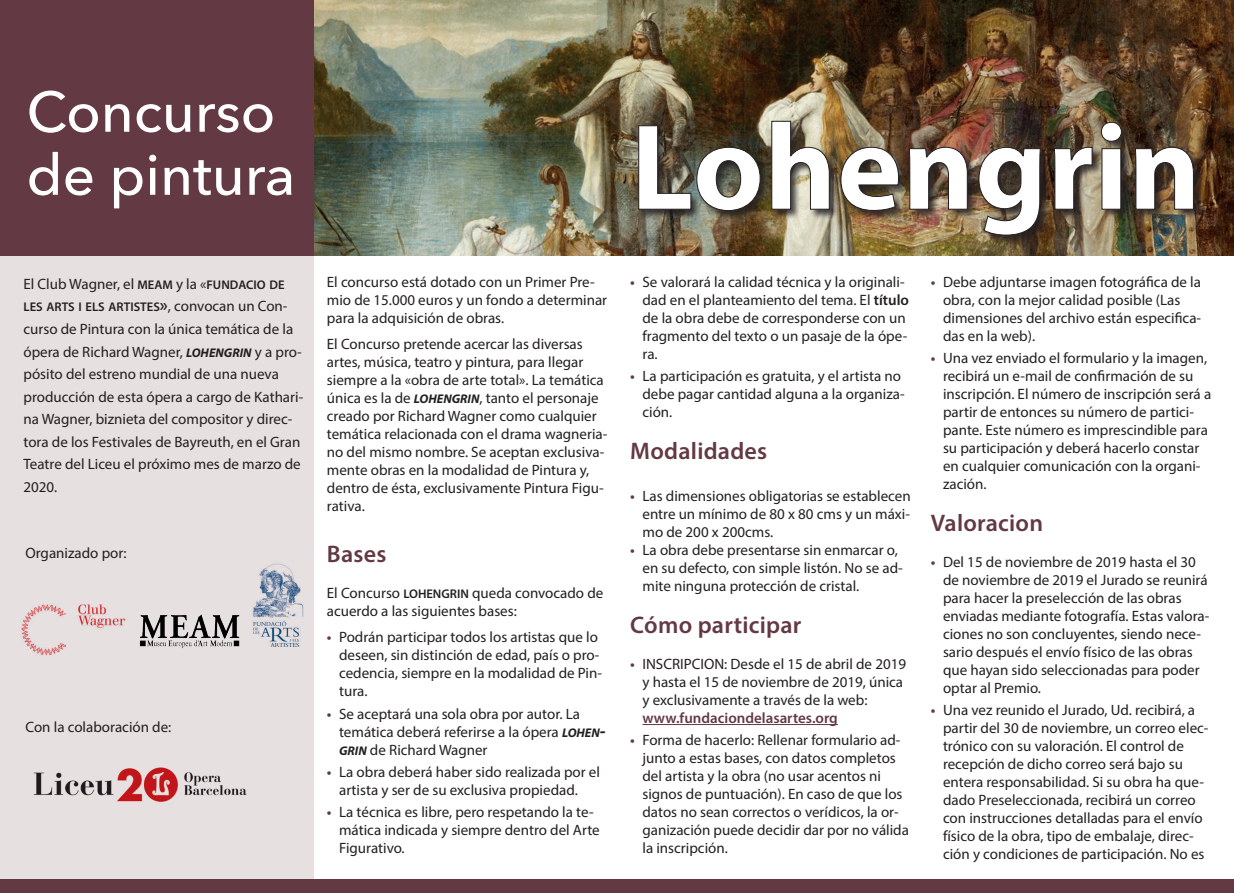
<style>
.page{position:relative;width:1234px;height:893px;background:#fff}
.page>*{position:absolute;margin:0;border:0;box-sizing:border-box;transform-origin:0 0}
.t1{font:500 56.7px/63px "Avenir Next";color:#fff}
.t2{font:600 24px "Myriad Pro";letter-spacing:.01em;color:#633943}
.t3{font:15px/18px "Myriad Pro";color:#231f20}
.t4{font:600 15px "Myriad Pro";color:#633943}
.t5{font:600 12.6px "Myriad Pro";color:#231f20}
.s1{font-weight:600;font-size:12.6px}
.s2{font-size:18px}
.s3{font-weight:400;font-size:15px}
.s4{font-weight:700;font-style:italic;font-size:12.6px}
.s5{font-weight:600;color:#633943}
.s6{font-weight:700;font-style:italic;font-size:18px}
.s7{font-weight:600}
</style>
<div class="page">
<div style="left:0;top:253px;width:313px;height:632px;background:#e7e0e1"></div>
<hr style="left:642px;top:724px;width:195px;height:1px;background:#633943">
<img style="left:313px;top:0;width:920px;height:255px">
<div style="left:637px;top:120px;width:567px;height:126px;background:#231f20;opacity:.8"></div>
<img style="left:637px;top:120px;width:556px;height:116px">
<img style="left:253px;top:563px;width:51px;height:84px">
<img style="left:140px;top:614px;width:100px;height:34px">
<div style="left:0;top:0;width:313px;height:255px;background:#633943"></div>
<div style="left:0;top:879px;width:1233px;height:14px;background:#633943"></div>
<img style="left:21px;top:604px;width:104px;height:52px">
<img style="left:33px;top:767px;width:214px;height:35px">
<h1 class="t1" style="left:27px;top:79px;width:270px">Concurso de pintura</h1>
<p class="t3" style="left:23px;top:275px;width:262px">El Club Wagner, el <span class="s1">MEAM</span> y la «<span class="s1">FUNDACIO DE</span></p>
<p class="t5" style="left:23px;top:299px;width:265px">LES ARTS I ELS ARTISTES<span class="s2">»</span><span class="s3">, convocan un Con-</span></p>
<p class="t3" style="left:23px;top:317px;width:281px;line-height:22.5px">curso de Pintura con la única temática de la ópera de Richard Wagner, <span class="s4">LOHENGRIN</span> y a pro&shy;pósito del estreno mundial de una nueva producción de esta ópera a cargo de Kathari&shy;na Wagner, biznieta del compositor y direc&shy;tora de los Festivales de Bayreuth, en el Gran Teatre del Liceu el próximo mes de marzo de 2020.</p>
<p class="t3" style="left:26px;top:544px;width:103px">Organizado por:</p>
<p class="t3" style="left:26px;top:718px;width:147px">Con la colaboración de:</p>
<p class="t3" style="left:327px;top:272px;width:282px">El concurso está dotado con un Primer Pre&shy;mio de 15.000 euros y un fondo a determinar para la adquisición de obras.</p>
<p class="t3" style="left:327px;top:335px;width:282px">El Concurso pretende acercar las diversas artes, música, teatro y pintura, para llegar siempre a la «obra de arte total». La temática única es la de <span class="s4">LOHENGRIN</span>, tanto el personaje creado por Richard Wagner como cualquier temática relacionada con el drama wagneria&shy;no del mismo nombre. Se aceptan exclusiva&shy;mente obras en la modalidad de Pintura y, dentro de ésta, exclusivamente Pintura Figu&shy;rativa.</p>
<h2 class="t2" style="left:327px;top:538px;width:61px">Bases</h2>
<p class="t3" style="left:327px;top:583px;width:278px">El Concurso <span class="s1">LOHENGRIN</span> queda convocado de acuerdo a las siguientes bases:</p>
<p class="t3" style="left:339px;top:628px;width:264px;text-indent:-12px"><span class="s5">•</span> Podrán participar todos los artistas que lo deseen, sin distinción de edad, país o pro&shy;cedencia, siempre en la modalidad de Pin&shy;tura.</p>
<p class="t3" style="left:339px;top:704px;width:268px;text-indent:-12px"><span class="s5">•</span> Se aceptará una sola obra por autor. La temática deberá referirse a la ópera <span class="s4">LOHEN</span><span class="s6">-<br></span><span class="s4">GRIN</span> de Richard Wagner</p>
<p class="t3" style="left:339px;top:762px;width:262px;text-indent:-12px"><span class="s5">•</span> La obra deberá haber sido realizada por el artista y ser de su exclusiva propiedad.</p>
<p class="t3" style="left:339px;top:803px;width:262px;text-indent:-12px"><span class="s5">•</span> La técnica es libre, pero respetando la te&shy;mática indicada y siempre dentro del Arte<br>Figurativo.</p>
<p class="t3" style="left:642px;top:272px;width:268px;text-indent:-12px"><span class="s5">•</span> Se valorará la calidad técnica y la originali&shy;dad en el planteamiento del tema. El <span class="s7">título </span>de la obra debe de corresponderse con un fragmento del texto o un pasaje de la ópe&shy;ra.</p>
<p class="t3" style="left:642px;top:367px;width:263px;text-indent:-12px"><span class="s5">•</span> La participación es gratuita, y el artista no debe pagar cantidad alguna a la organiza&shy;ción.</p>
<h2 class="t2" style="left:630px;top:436px;width:138px">Modalidades</h2>
<p class="t3" style="left:642px;top:487px;width:270px;text-align:justify;text-indent:-12px"><span class="s5">•</span> Las dimensiones obligatorias se establecen entre un mínimo de 80 x 80 cms y un máxi&shy;mo de 200 x 200cms.</p>
<p class="t3" style="left:642px;top:541px;width:262px;text-indent:-12px"><span class="s5">•</span> La obra debe presentarse sin enmarcar o, en su defecto, con simple listón. No se ad&shy;mite ninguna protección de cristal.</p>
<h2 class="t2" style="left:630px;top:610px;width:173px">Cómo participar</h2>
<p class="t3" style="left:642px;top:655px;width:265px;text-indent:-12px"><span class="s5">•</span> INSCRIPCION: Desde el 15 de abril de 2019 y hasta el 15 de noviembre de 2019, única y exclusivamente a través de la web:</p>
<p class="t4" style="left:642px;top:708px;width:197px">www.fundaciondelasartes.org</p>
<p class="t3" style="left:642px;top:731px;width:268px;text-indent:-12px"><span class="s5">•</span> Forma de hacerlo: Rellenar formulario ad&shy;junto a estas bases, con datos completos del artista y la obra (no usar acentos ni signos de puntuación). En caso de que los datos no sean correctos o verídicos, la or&shy;ganización puede decidir dar por no válida la inscripción.</p>
<p class="t3" style="left:942px;top:272px;width:259px;text-indent:-12px"><span class="s5">•</span> Debe adjuntarse imagen fotográfica de la obra, con la mejor calidad posible (Las dimensiones del archivo están especifica&shy;das en la web).</p>
<p class="t3" style="left:942px;top:349px;width:270px;text-indent:-12px"><span class="s5">•</span> Una vez enviado el formulario y la imagen, recibirá un e-mail de confirmación de su inscripción. El número de inscripción será a partir de entonces su número de partici&shy;pante. Este número es imprescindible para su participación y deberá hacerlo constar en cualquier comunicación con la organi&shy;zación.</p>
<h2 class="t2" style="left:930px;top:508px;width:114px">Valoracion</h2>
<p class="t3" style="left:942px;top:553px;width:268px;text-indent:-12px"><span class="s5">•</span> Del 15 de noviembre de 2019 hasta el 30 de noviembre de 2019 el Jurado se reunirá para hacer la preselección de las obras enviadas mediante fotografía. Estas valora&shy;ciones no son concluyentes, siendo nece&shy;sario después el envío físico de las obras que hayan sido seleccionadas para poder optar al Premio.</p>
<p class="t3" style="left:942px;top:701px;width:267px;text-indent:-12px"><span class="s5">•</span> Una vez reunido el Jurado, Ud. recibirá, a partir del 30 de noviembre, un correo elec&shy;trónico con su valoración. El control de recepción de dicho correo será bajo su entera responsabilidad. Si su obra ha que&shy;dado Preseleccionada, recibirá un correo con instrucciones detalladas para el envío físico de la obra, tipo de embalaje, direc&shy;ción y condiciones de participación. No es</p>
</div>
